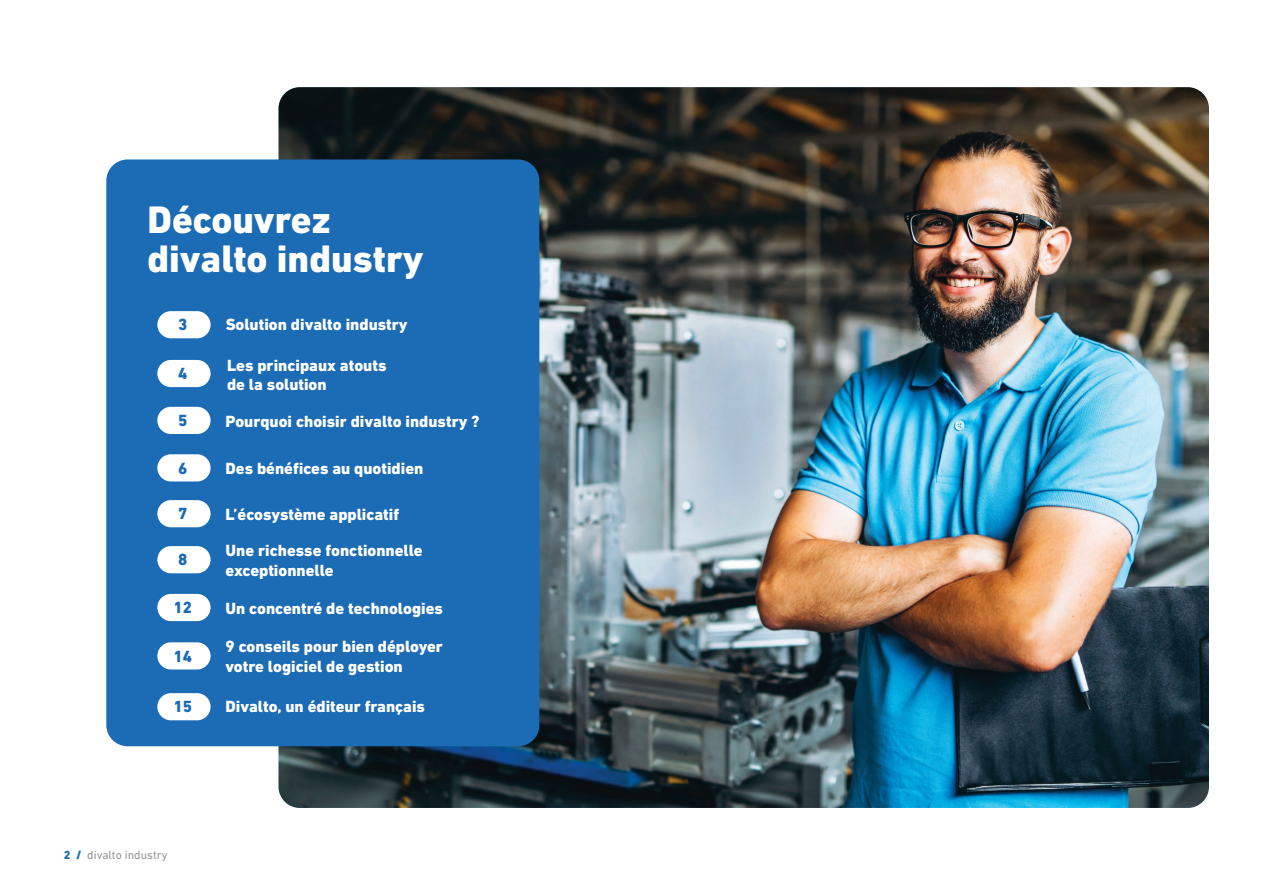
<style>
.page{position:relative;width:1263px;height:893px;background:#fff}
.page>*{position:absolute;margin:0;border:0;box-sizing:border-box;transform-origin:0 0}
.t1{font:800 39px/39px "DIN Next LT Pro";color:#fff}
.texte{font:800 16.5px/19.5px "DIN Next LT Pro";color:#fff}
.t2{font:800 16.5px "DIN Next LT Pro";color:#1b6bb5}
.t3{font:12px "DIN Next LT Pro";color:#939598}
.s1{font-weight:800;color:#1b6bb5}
</style>
<div class="page">
<img style="left:279px;top:87px;width:930px;height:721px">
<div style="left:106px;top:159px;width:433px;height:587px;background:#1b6bb5;border-radius:21px"></div>
<div style="left:157px;top:311px;width:54px;height:27px;background:#fff;border-radius:14px"></div>
<div style="left:157px;top:360px;width:54px;height:27px;background:#fff;border-radius:14px"></div>
<div style="left:157px;top:407px;width:54px;height:27px;background:#fff;border-radius:14px"></div>
<div style="left:157px;top:546px;width:54px;height:27px;background:#fff;border-radius:14px"></div>
<div style="left:157px;top:594px;width:54px;height:27px;background:#fff;border-radius:14px"></div>
<div style="left:157px;top:642px;width:54px;height:27px;background:#fff;border-radius:14px"></div>
<div style="left:157px;top:693px;width:54px;height:27px;background:#fff;border-radius:14px"></div>
<div style="left:157px;top:454px;width:54px;height:27px;background:#fff;border-radius:14px"></div>
<div style="left:157px;top:500px;width:54px;height:27px;background:#fff;border-radius:14px"></div>
<p class="t1" style="left:147px;top:200px;width:278px">Découvrez divalto industry</p>
<p class="t2" style="left:178px;top:315px;width:11px">3</p>
<p class="texte" style="left:226px;top:315px;width:184px">Solution divalto industry</p>
<p class="texte" style="left:227px;top:355px;width:161px">Les principaux atouts de la solution</p>
<p class="t2" style="left:178px;top:364px;width:11px">4</p>
<p class="t2" style="left:178px;top:411px;width:11px">5</p>
<p class="texte" style="left:225px;top:411px;width:255px">Pourquoi choisir divalto industry ?</p>
<p class="t2" style="left:178px;top:458px;width:11px">6</p>
<p class="texte" style="left:225px;top:459px;width:199px">Des bénéfices au quotidien</p>
<p class="t2" style="left:178px;top:504px;width:11px">7</p>
<p class="texte" style="left:225px;top:504px;width:175px">L’écosystème applicatif</p>
<p class="texte" style="left:225px;top:541px;width:199px">Une richesse fonctionnelle exceptionnelle</p>
<p class="t2" style="left:178px;top:550px;width:11px">8</p>
<p class="t2" style="left:174px;top:598px;width:20px">12</p>
<p class="texte" style="left:225px;top:598px;width:219px">Un concentré de technologies</p>
<p class="texte" style="left:225px;top:637px;width:219px">9 conseils pour bien déployer votre logiciel de gestion</p>
<p class="t2" style="left:174px;top:646px;width:20px">14</p>
<p class="t2" style="left:174px;top:697px;width:20px">15</p>
<p class="texte" style="left:225px;top:696px;width:201px">Divalto, un éditeur français</p>
<p class="t3" style="left:64px;top:848px;width:105px"><span class="s1">2 /</span> divalto industry</p>
</div>
